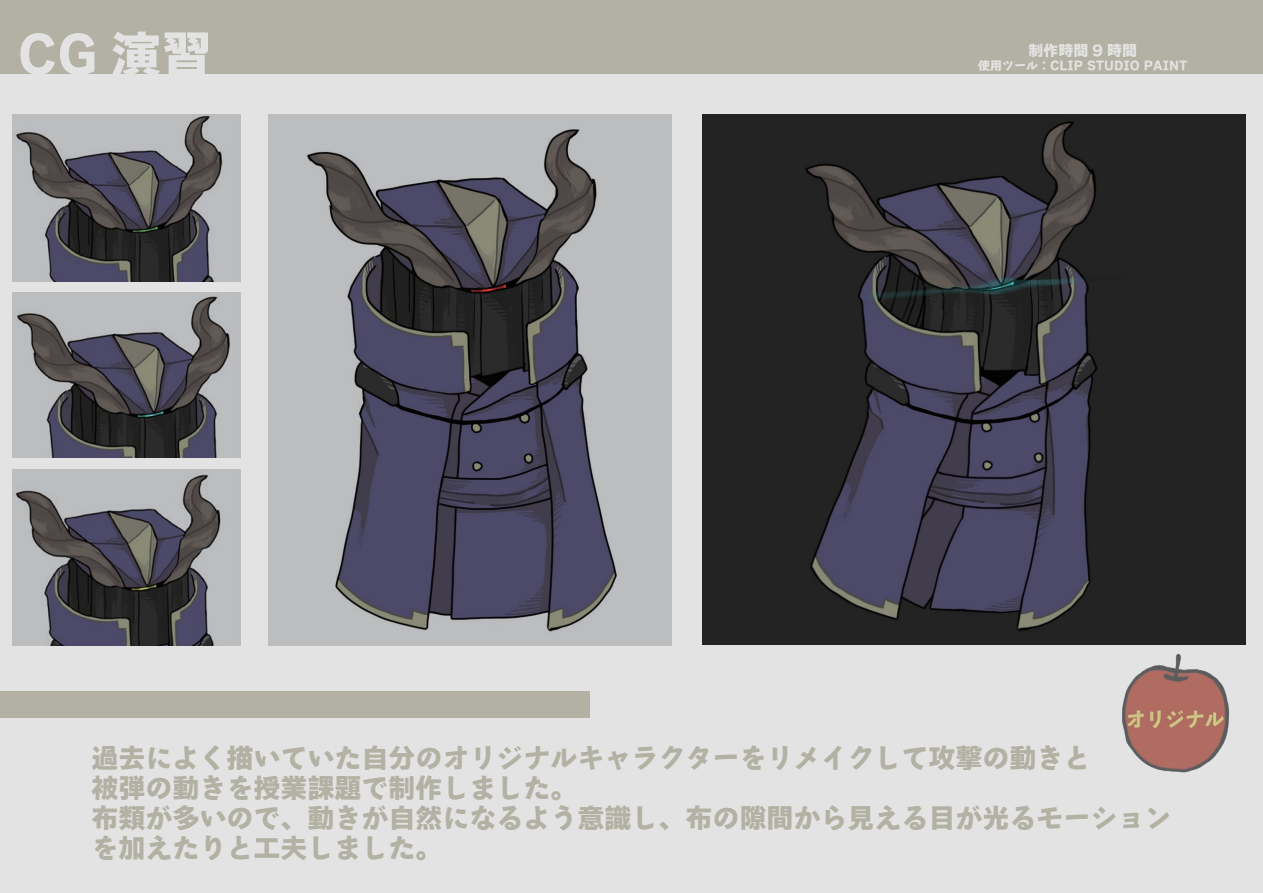
<style>
.page{position:relative;width:1263px;height:893px;background:#fff}
.page>*{position:absolute;margin:0;border:0;box-sizing:border-box;transform-origin:0 0}
.t1{font:50.4px "Bokutoh Ruika 07";color:#e3e3e3}
.t2{font:27px/30px "Bokutoh Ruika 07";color:#b3b1a3}
.t3{font:15px "Bokutoh Ruika 07";color:#e3e3e3}
.t4{font:12px "Bokutoh Ruika 07";color:#e3e3e3}
</style>
<div class="page">
<div style="left:1px;top:0;width:1262px;height:893px;background:#e3e3e3"></div>
<div style="left:1px;top:0;width:1262px;height:73px;background:#b3b1a3"></div>
<div style="left:1px;top:644px;width:589px;height:73px;background:#b3b1a3"></div>
<div style="left:0;top:643px;width:635px;height:47px;background:#e3e3e3"></div>
<img style="left:269px;top:115px;width:403px;height:530px">
<img style="left:13px;top:469px;width:228px;height:176px">
<img style="left:13px;top:115px;width:228px;height:167px">
<img style="left:13px;top:293px;width:228px;height:165px">
<img style="left:702px;top:115px;width:543px;height:530px">
<img style="left:1055px;top:629px;width:191px;height:144px">
<h1 class="t1" style="left:17px;top:29px;width:196px">CG 演習</h1>
<p class="t3" style="left:1028px;top:43px;width:110px">制作時間 9 時間</p>
<p class="t4" style="left:978px;top:59px;width:211px">使用ツール：CLIP STUDIO PAINT</p>
<p class="t2" style="left:91px;top:743px;width:1082px">過去によく描いていた自分のオリジナルキャラクターをリメイクして攻撃の動きと<br>被弾の動きを授業課題で制作しました。<br>布類が多いので、動きが自然になるよう意識し、布の隙間から見える目が光るモーションを加えたりと工夫しました。</p>
</div>
